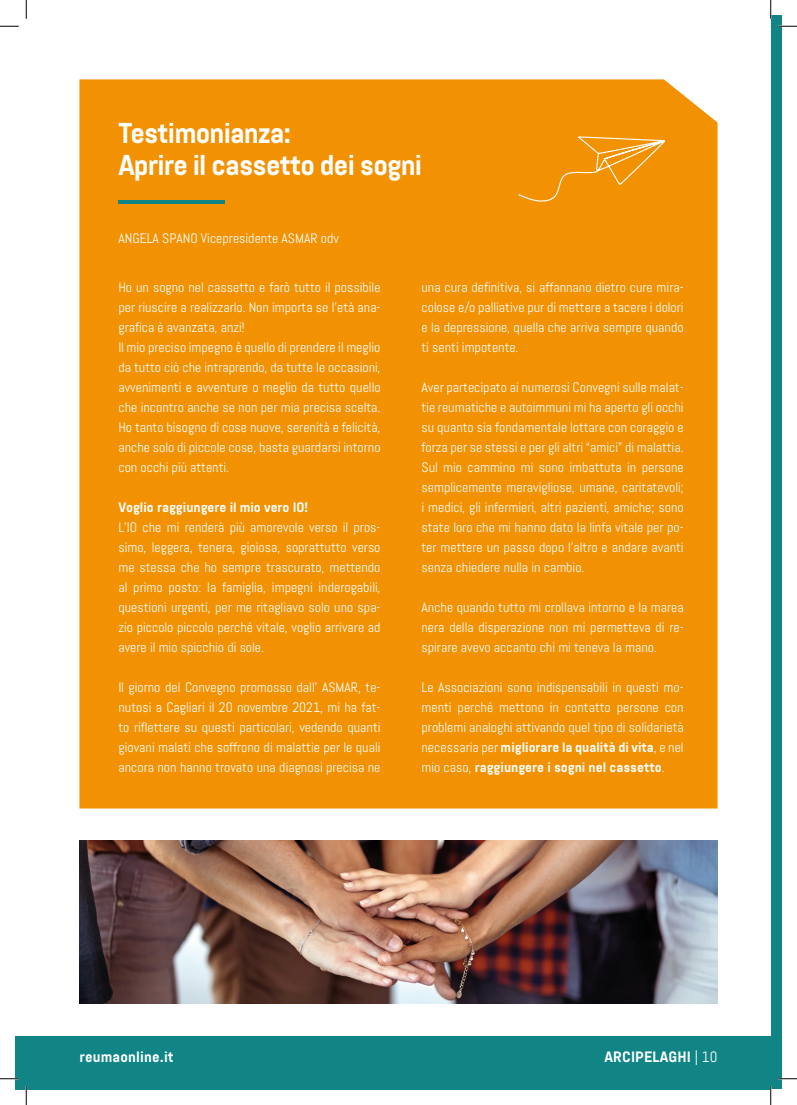
<style>
.page{position:relative;width:797px;height:1105px;background:#fff}
.page>*{position:absolute;margin:0;border:0;box-sizing:border-box;transform-origin:0 0}
.t1{font:700 28.75px/31.2px "Abel Pro";letter-spacing:-.03em;color:#fff}
.t2{font:700 15px "Abel Pro";letter-spacing:.01em;color:#fff}
.t3{font:13.75px/20px "Abel Pro";color:#fff;text-align:justify}
.t4{font:700 13.75px "Abel Pro";color:#fff}
.s1{font-weight:700}
.s2{font-weight:400}
</style>
<div class="page">
<div style="left:79px;top:79px;width:638px;height:729px;background:#f29203"></div>
<hr style="left:118px;top:200px;width:107px;height:3px;background:#118585">
<svg style="left:517px;top:136px;width:149px;height:67px"></svg>
<img style="left:79px;top:841px;width:638px;height:163px">
<div style="left:770px;top:16px;width:11px;height:1073px;background:#118585"></div>
<div style="left:16px;top:1036px;width:754px;height:53px;background:#118585"></div>
<svg style="left:0;top:25px;width:19px;height:2px"></svg>
<svg style="left:778px;top:25px;width:19px;height:2px"></svg>
<svg style="left:0;top:1078px;width:19px;height:1px"></svg>
<svg style="left:778px;top:1078px;width:19px;height:1px"></svg>
<svg style="left:25px;top:0;width:2px;height:19px"></svg>
<svg style="left:25px;top:1086px;width:2px;height:19px"></svg>
<svg style="left:770px;top:0;width:1px;height:19px"></svg>
<svg style="left:770px;top:1086px;width:1px;height:19px"></svg>
<h1 class="t1" style="left:118px;top:118px;width:305px">Testimonianza:<br>Aprire il cassetto dei sogni</h1>
<p class="t3" style="left:118px;top:228px;width:222px">ANGELA SPANO Vicepresidente ASMAR odv</p>
<p class="t3" style="left:118px;top:277px;width:264px;text-align:left">Ho un sogno nel cassetto e farò tutto il possibile per riuscire a realizzarlo. Non importa se l’età ana&shy;grafica è avanzata, anzi!<br>Il mio preciso impegno è quello di prendere il meglio da tutto ciò che intraprendo, da tutte le occasioni, avvenimenti e avventure o meglio da tutto quello che incontro anche se non per mia precisa scelta.<br>Ho tanto bisogno di cose nuove, serenità e felicità, anche solo di piccole cose, basta guardarsi intorno con occhi più attenti.</p>
<p class="t4" style="left:118px;top:497px;width:191px">Voglio raggiungere il mio vero IO!</p>
<p class="t3" style="left:118px;top:517px;width:264px">L’IO che mi renderà più amorevole verso il pros&shy;simo, leggera, tenera, gioiosa, soprattutto verso me stessa che ho sempre trascurato, mettendo al primo posto: la famiglia, impegni inderogabili, questioni urgenti, per me ritagliavo solo uno spa&shy;zio piccolo piccolo perché vitale, voglio arrivare ad avere il mio spicchio di sole.</p>
<p class="t3" style="left:118px;top:677px;width:264px">Il giorno del Convegno promosso dall’ ASMAR, te&shy;nutosi a Cagliari il 20 novembre 2021, mi ha fat&shy;to riflettere su questi particolari, vedendo quanti giovani malati che soffrono di malattie per le quali ancora non hanno trovato una diagnosi precisa ne</p>
<p class="t3" style="left:421px;top:277px;width:264px">una cura definitiva, si affannano dietro cure mira&shy;colose e/o palliative pur di mettere a tacere i dolori e la depressione, quella che arriva sempre quando ti senti impotente.</p>
<p class="t3" style="left:421px;top:377px;width:264px">Aver partecipato ai numerosi Convegni sulle malat&shy;tie reumatiche e autoimmuni mi ha aperto gli occhi su quanto sia fondamentale lottare con coraggio e forza per se stessi e per gli altri “amici” di malattia.<br>Sul mio cammino mi sono imbattuta in persone semplicemente meravigliose, umane, caritatevoli; i medici, gli infermieri, altri pazienti, amiche; sono state loro che mi hanno dato la linfa vitale per po&shy;ter mettere un passo dopo l’altro e andare avanti senza chiedere nulla in cambio.</p>
<p class="t3" style="left:421px;top:597px;width:264px">Anche quando tutto mi crollava intorno e la marea nera della disperazione non mi permetteva di re&shy;spirare avevo accanto chi mi teneva la mano.</p>
<p class="t3" style="left:421px;top:677px;width:264px">Le Associazioni sono indispensabili in questi mo&shy;menti perché mettono in contatto persone con problemi analoghi attivando quel tipo di solidarietà necessaria per <span class="s1">migliorare la qualità di vita</span>, e nel mio caso, <span class="s1">raggiungere i sogni nel cassetto</span>.</p>
<p class="t2" style="left:79px;top:1046px;width:96px">reumaonline.it</p>
<p class="t2" style="left:604px;top:1046px;width:114px">ARCIPELAGHI <span class="s2">| 10</span></p>
</div>
